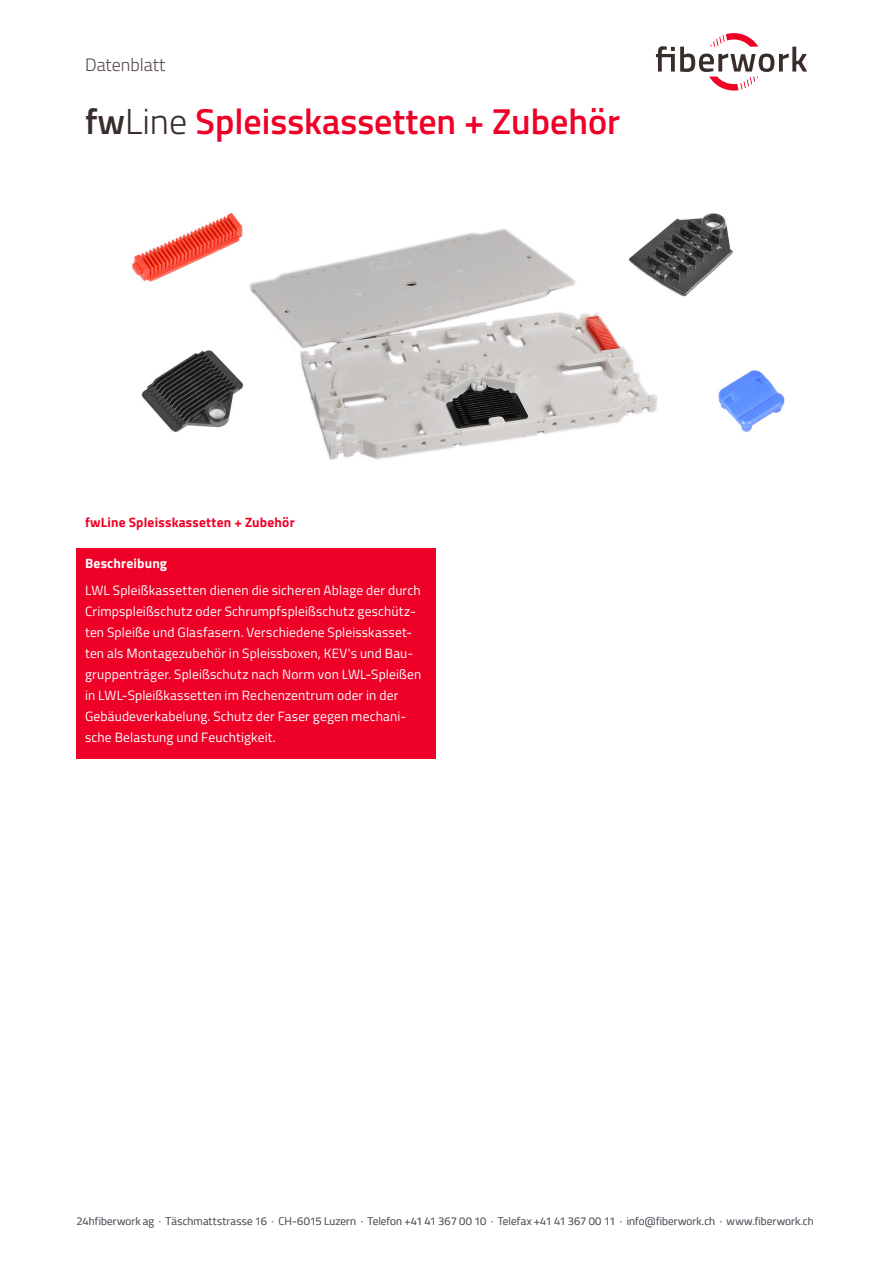
<style>
.page{position:relative;width:893px;height:1263px;background:#fff}
.page>*{position:absolute;margin:0;border:0;box-sizing:border-box;transform-origin:0 0}
.t1{font:600 36px "Titillium Web";color:#ef0027}
.t2{font:300 18px "Titillium Web";color:#554a49}
.t3{font:13.5px/21px "Titillium Web";letter-spacing:.01em;color:#fff}
.t4{font:700 13.5px "Titillium Web";letter-spacing:.015em;color:#ef0027}
.t5{font:700 13.5px "Titillium Web";letter-spacing:.015em;color:#fff}
.t6{font:300 11.1px "Titillium Web";letter-spacing:.01em;color:#5d6067}
.s1{color:#382d2b}
.s2{font-weight:300;color:#382d2b}
</style>
<div class="page">
<svg style="left:656px;top:33px;width:151px;height:58px"></svg>
<div style="left:77px;top:548px;width:359px;height:210px;background:#ef0027"></div>
<img style="left:132px;top:213px;width:653px;height:247px">
<h2 class="t2" style="left:85px;top:52px;width:82px">Datenblatt</h2>
<p class="t1" style="left:85px;top:95px;width:536px"><span class="s1">fw</span><span class="s2">Line</span> Spleisskassetten + Zubehör</p>
<p class="t4" style="left:85px;top:512px;width:211px">fwLine Spleisskassetten + Zubehör</p>
<p class="t5" style="left:85px;top:553px;width:84px">Beschreibung</p>
<p class="t3" style="left:85px;top:579px;width:338px">LWL Spleißkassetten dienen die sicheren Ablage der durch Crimpspleißschutz oder Schrumpfspleißschutz geschütz&shy;ten Spleiße und Glasfasern. Verschiedene Spleisskasset&shy;ten als Montagezubehör in Spleissboxen, KEV's und Bau&shy;gruppenträger. Spleißschutz nach Norm von LWL-Spleißen in LWL-Spleißkassetten im Rechenzentrum oder in der Gebäudeverkabelung. Schutz der Faser gegen mechani&shy;sche Belastung und Feuchtigkeit.</p>
<p class="t6" style="left:77px;top:1212px;width:739px">24hfiberwork ag · Täschmattstrasse 16 · CH-6015 Luzern · Telefon +41 41 367 00 10 · Telefax +41 41 367 00 11 · info@fiberwork.ch · www.fiberwork.ch</p>
</div>
